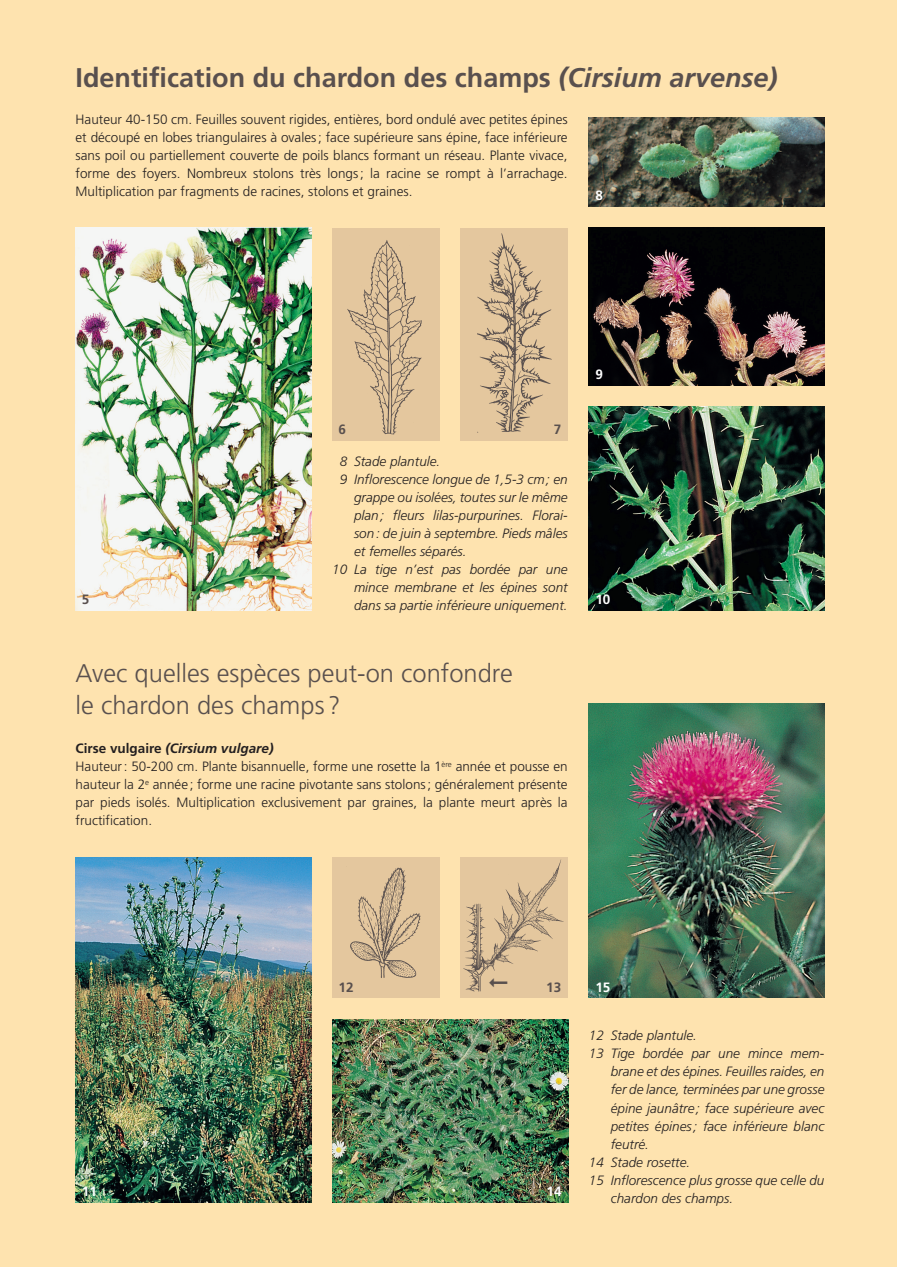
<style>
.page{position:relative;width:897px;height:1267px;background:#fff}
.page>*{position:absolute;margin:0;border:0;box-sizing:border-box;transform-origin:0 0}
.t1{font:700 27px "Frutiger";color:#59504e}
.t2{font:300 25.5px/32.4px "Frutiger";color:#59504e}
.t3{font:300 13.5px/18px "Frutiger";color:#231f20;text-align:justify}
.t4{font:italic 300 13.5px "Frutiger";color:#231f20}
.t5{font:700 13.5px "Frutiger";color:#fff}
.t6{font:700 13.5px "Frutiger";color:#59504e}
.s1{font-style:italic}
.s2{font-weight:700}
.s3{font-weight:700;font-style:italic}
</style>
<div class="page">
<div style="left:0;top:0;width:896px;height:1266px;background:#fee3af"></div>
<img style="left:76px;top:228px;width:235px;height:383px">
<div style="left:332px;top:228px;width:107px;height:212px;background:#e4c79e"></div>
<img style="left:347px;top:240px;width:75px;height:195px">
<div style="left:460px;top:228px;width:107px;height:212px;background:#e4c79e"></div>
<img style="left:477px;top:233px;width:75px;height:200px">
<div style="left:332px;top:857px;width:107px;height:140px;background:#e4c79e"></div>
<img style="left:350px;top:867px;width:71px;height:111px">
<img style="left:589px;top:406px;width:235px;height:205px">
<img style="left:589px;top:228px;width:235px;height:157px">
<img style="left:589px;top:117px;width:235px;height:90px">
<img style="left:76px;top:857px;width:235px;height:345px">
<img style="left:589px;top:703px;width:235px;height:294px">
<img style="left:332px;top:1019px;width:236px;height:183px">
<div style="left:460px;top:857px;width:107px;height:140px;background:#e4c79e"></div>
<img style="left:463px;top:859px;width:101px;height:133px">
<svg style="left:489px;top:977px;width:18px;height:9px"></svg>
<h1 class="t1" style="left:76px;top:62px;width:703px">Identification du chardon des champs <span class="s1">(Cirsium arvense)</span></h1>
<p class="t3" style="left:76px;top:110px;width:493px">Hauteur 40-150 cm. Feuilles souvent rigides, entières, bord ondulé avec petites épines et découpé en lobes triangulaires à ovales; face supérieure sans épine, face inférieure sans poil ou partiellement couverte de poils blancs formant un réseau. Plante vivace, forme des foyers. Nombreux stolons très longs; la racine se rompt à l’arrachage.<br>Multiplication par fragments de racines, stolons et graines.</p>
<p class="t5" style="left:595px;top:187px;width:9px">8</p>
<p class="t6" style="left:82px;top:591px;width:9px">5</p>
<p class="t6" style="left:338px;top:421px;width:9px">6</p>
<p class="t6" style="left:553px;top:421px;width:9px">7</p>
<p class="t4" style="left:340px;top:454px;width:102px">8 Stade plantule.</p>
<p class="t4" style="left:340px;top:472px;width:229px">9 Inflorescence longue de 1,5-3 cm; en</p>
<p class="t4" style="left:354px;top:490px;width:215px">grappe ou isolées, toutes sur le même</p>
<p class="t4" style="left:354px;top:508px;width:215px">plan; fleurs lilas-purpurines. Florai-</p>
<p class="t4" style="left:354px;top:526px;width:215px">son: de juin à septembre. Pieds mâles</p>
<p class="t4" style="left:354px;top:544px;width:114px">et femelles séparés.</p>
<p class="t4" style="left:332px;top:562px;width:237px">10 La tige n’est pas bordée par une</p>
<p class="t4" style="left:354px;top:580px;width:215px">mince membrane et les épines sont</p>
<p class="t4" style="left:354px;top:598px;width:215px">dans sa partie inférieure uniquement.</p>
<h2 class="t2" style="left:76px;top:656px;width:438px">Avec quelles espèces peut-on confondre le chardon des champs ?</h2>
<p class="t3" style="left:76px;top:739px;width:493px;text-align:left"><span class="s2">Cirse vulgaire</span> <span class="s3">(Cirsium vulgare)<br></span>Hauteur: 50-200 cm. Plante bisannuelle, forme une rosette la 1<sup>ère</sup> année et pousse en hauteur la 2<sup>e</sup> année ; forme une racine pivotante sans stolons; généralement présente par pieds isolés. Multiplication exclusivement par graines, la plante meurt après la fructification.</p>
<p class="t5" style="left:595px;top:366px;width:9px">9</p>
<p class="t5" style="left:595px;top:591px;width:17px">10</p>
<p class="t6" style="left:338px;top:978px;width:17px">12</p>
<p class="t6" style="left:546px;top:978px;width:17px">13</p>
<p class="t5" style="left:82px;top:1182px;width:17px">11</p>
<p class="t5" style="left:546px;top:1182px;width:17px">14</p>
<p class="t5" style="left:595px;top:978px;width:17px">15</p>
<p class="t4" style="left:589px;top:1028px;width:110px">12 Stade plantule.</p>
<p class="t4" style="left:589px;top:1046px;width:237px">13 Tige bordée par une mince mem-</p>
<p class="t4" style="left:610px;top:1064px;width:215px">brane et des épines. Feuilles raides, en</p>
<p class="t4" style="left:610px;top:1082px;width:215px">fer de lance, terminées par une grosse</p>
<p class="t4" style="left:610px;top:1100px;width:215px">épine jaunâtre; face supérieure avec</p>
<p class="t4" style="left:610px;top:1118px;width:215px">petites épines; face inférieure blanc</p>
<p class="t4" style="left:610px;top:1136px;width:40px">feutré.</p>
<p class="t4" style="left:589px;top:1154px;width:103px">14 Stade rosette.</p>
<p class="t4" style="left:589px;top:1171px;width:237px">15 Inflorescence plus grosse que celle du</p>
<p class="t4" style="left:610px;top:1189px;width:124px">chardon des champs.</p>
</div>
